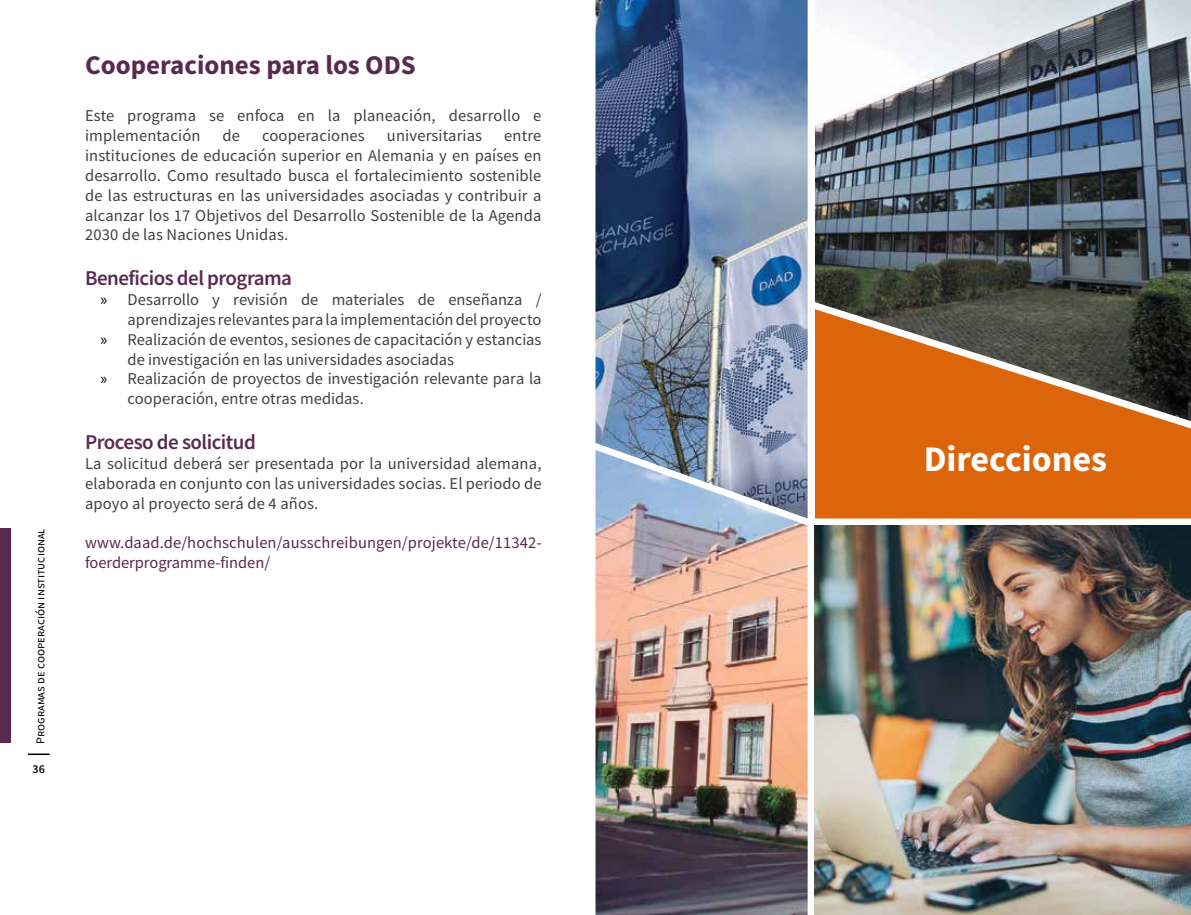
<style>
.page{position:relative;width:1191px;height:915px;background:#fff}
.page>*{position:absolute;margin:0;border:0;box-sizing:border-box;transform-origin:0 0}
.t1{font:700 36px "Source Sans Pro";color:#fff}
.t2{font:700 27px "Source Sans Pro";color:#5a2950}
.t3{font:600 21px "Source Sans Pro";letter-spacing:-.025em;color:#5a2950}
.t4{font:16.5px/19.8px "Source Sans Pro";letter-spacing:.005em;color:#414042;text-align:justify}
.t5{font:16.5px/19.8px "Source Sans Pro";letter-spacing:.005em;color:#5a2950}
.t6{font:12px "Source Sans Pro";color:#000}
.t7{font:600 12px "Source Sans Pro";color:#000}
.s1{font-family:"Myriad Pro";color:#000}
</style>
<div class="page">
<svg style="left:28px;top:753px;width:22px;height:1px"></svg>
<div style="left:0;top:528px;width:11px;height:214px;background:#5a2950"></div>
<img style="left:595px;top:0;width:212px;height:449px">
<img style="left:595px;top:449px;width:212px;height:465px">
<img style="left:815px;top:0;width:376px;height:309px">
<img style="left:815px;top:525px;width:376px;height:389px">
<svg style="left:815px;top:309px;width:376px;height:209px;background:#b45f1d"></svg>
<p class="t6" style="left:33px;top:743px;width:217px;rotate:-90deg">Programas de cooperación institucional</p>
<p class="t7" style="left:33px;top:760px;width:14px">36</p>
<h2 class="t2" style="left:85px;top:47px;width:332px">Cooperaciones para los ODS</h2>
<p class="t4" style="left:85px;top:106px;width:458px">Este programa se enfoca en la planeación, desarrollo e implementación</p>
<p class="t4" style="left:223px;top:126px;width:19px">de</p>
<p class="t4" style="left:262px;top:126px;width:104px">cooperaciones</p>
<p class="t4" style="left:387px;top:126px;width:97px">universitarias</p>
<p class="t4" style="left:85px;top:126px;width:458px;text-indent:419px">entre instituciones de educación superior en Alemania y en países en desarrollo. Como resultado busca el fortalecimiento sostenible de las estructuras en las universidades asociadas y contribuir a alcanzar los 17 Objetivos del Desarrollo Sostenible de la Agenda 2030 de las Naciones Unidas.</p>
<p class="t3" style="left:85px;top:264px;width:208px">Beneficios del programa</p>
<p class="t4" style="left:101px;top:289px;width:442px"><span class="s1">»</span> Desarrollo y revisión de materiales de enseñanza /</p>
<p class="t4" style="left:128px;top:309px;width:415px">aprendizajes relevantes para la implementación del proyecto</p>
<p class="t4" style="left:101px;top:329px;width:442px"><span class="s1">»</span> Realización de eventos, sesiones de capacitación y estancias</p>
<p class="t4" style="left:128px;top:349px;width:328px">de investigación en las universidades asociadas</p>
<p class="t4" style="left:101px;top:369px;width:442px"><span class="s1">»</span> Realización de proyectos de investigación relevante para la</p>
<p class="t4" style="left:128px;top:388px;width:238px">cooperación, entre otras medidas.</p>
<p class="t3" style="left:85px;top:428px;width:172px">Proceso de solicitud</p>
<p class="t4" style="left:85px;top:453px;width:458px">La solicitud deberá ser presentada por la universidad alemana, elaborada en conjunto con las universidades socias. El periodo de apoyo al proyecto será de 4 años.</p>
<p class="t5" style="left:85px;top:532px;width:458px">www.daad.de/hochschulen/ausschreibungen/projekte/de/11342- foerderprogramme-finden/</p>
<h1 class="t1" style="left:923px;top:434px;width:185px">Direcciones</h1>
</div>
